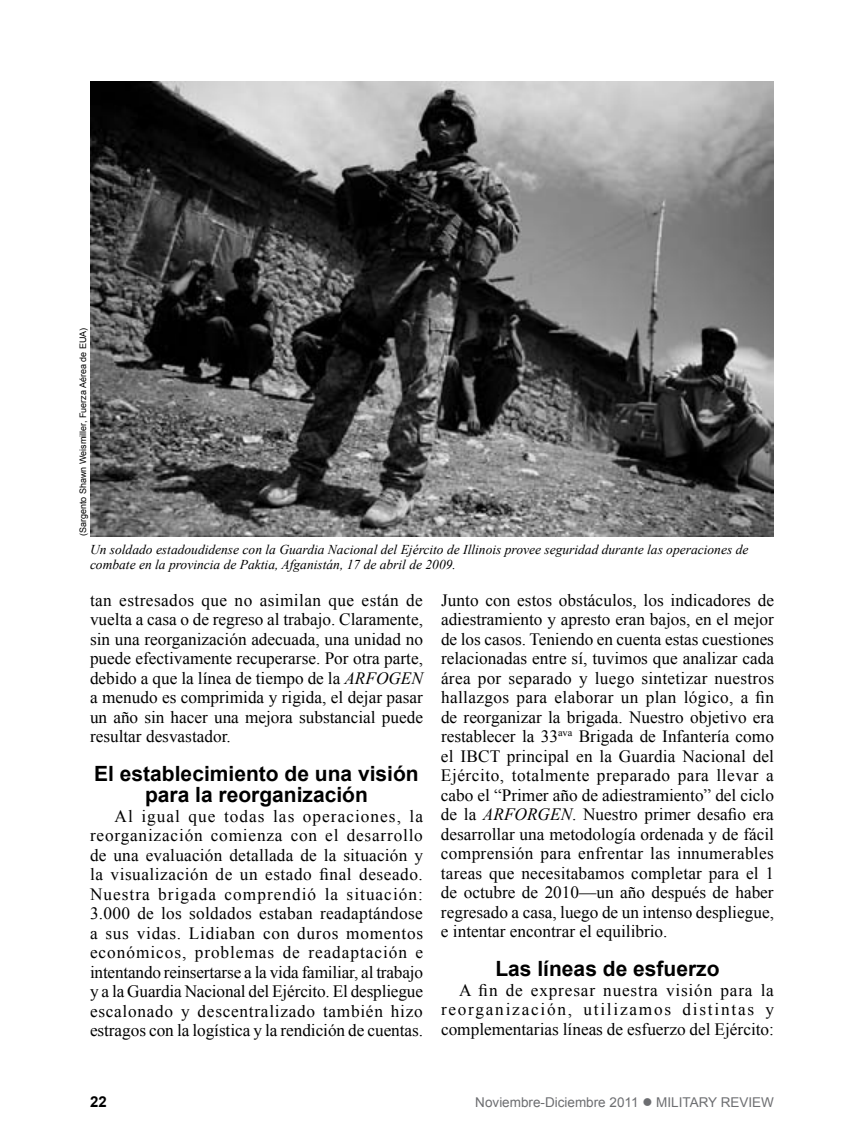
<style>
.page{position:relative;width:864px;height:1134px;background:#fff}
.page>*{position:absolute;margin:0;border:0;box-sizing:border-box;transform-origin:0 0}
.t1{font:700 21px/21px "Arial";color:#000;text-align:center}
.t2{font:17.25px/19.5px "Times New Roman";color:#000;text-align:justify}
.t3{font:700 15px "Arial";color:#000}
.t4{font:italic 13.5px/14.2px "Times New Roman";color:#000}
.t5{font:13.5px "Arial";color:#6d6e71}
.t6{font:9px "Arial";color:#000}
.s1{font-style:italic}
</style>
<div class="page">
<img style="left:90px;top:81px;width:684px;height:455px">
<p class="t6" style="left:77px;top:536px;width:210px;rotate:-90deg">(Sargento Shawn Weismiller, Fuerza Aérea de EUA)</p>
<p class="t4" style="left:90px;top:542px;width:660px">Un soldado estadoudidense con la Guardia Nacional del Ejército de Illinois provee seguridad durante las operaciones de combate en la provincia de Paktia, Afganistán, 17 de abril de 2009.</p>
<p class="t2" style="left:90px;top:590px;width:335px">tan estresados que no asimilan que están de vuelta a casa o de regreso al trabajo. Claramente, sin una reorganización adecuada, una unidad no puede efectivamente recuperarse. Por otra parte, debido a que la línea de tiempo de la <span class="s1">ARFOGEN </span>a menudo es comprimida y rigida, el dejar pasar un año sin hacer una mejora substancial puede resultar desvastador.</p>
<p class="t1" style="left:94px;top:764px;width:326px">El establecimiento de una visión para la reorganización</p>
<p class="t2" style="left:90px;top:806px;width:335px;text-indent:25px">Al igual que todas las operaciones, la reorganización comienza con el desarrollo de una evaluación detallada de la situación y la visualización de un estado final deseado.<br>Nuestra brigada comprendió la situación:<br>3.000 de los soldados estaban readaptándose a sus vidas. Lidiaban con duros momentos económicos, problemas de readaptación e intentando reinsertarse a la vida familiar, al trabajo y a la Guardia Nacional del Ejército. El despliegue escalonado y descentralizado también hizo estragos con la logística y la rendición de cuentas.</p>
<p class="t2" style="left:441px;top:590px;width:335px">Junto con estos obstáculos, los indicadores de adiestramiento y apresto eran bajos, en el mejor de los casos. Teniendo en cuenta estas cuestiones relacionadas entre sí, tuvimos que analizar cada área por separado y luego sintetizar nuestros hallazgos para elaborar un plan lógico, a fin de reorganizar la brigada. Nuestro objetivo era restablecer la 33<sup>ava</sup> Brigada de Infantería como el IBCT principal en la Guardia Nacional del Ejército, totalmente preparado para llevar a cabo el “Primer año de adiestramiento” del ciclo de la <span class="s1">ARFORGEN</span>. Nuestro primer desafio era desarrollar una metodología ordenada y de fácil comprensión para enfrentar las innumerables tareas que necesitabamos completar para el 1 de octubre de 2010—un año después de haber regresado a casa, luego de un intenso despliegue, e intentar encontrar el equilibrio.</p>
<p class="t1" style="left:495px;top:959px;width:226px">Las líneas de esfuerzo</p>
<p class="t2" style="left:441px;top:980px;width:335px;text-indent:18px">A fin de expresar nuestra visión para la reorganización, utilizamos distintas y complementarias líneas de esfuerzo del Ejército:</p>
<p class="t3" style="left:90px;top:1092px;width:18px">22</p>
<p class="t5" style="left:475px;top:1093px;width:300px">Noviembre-Diciembre 2011 ● MILITARY REVIEW</p>
</div>
